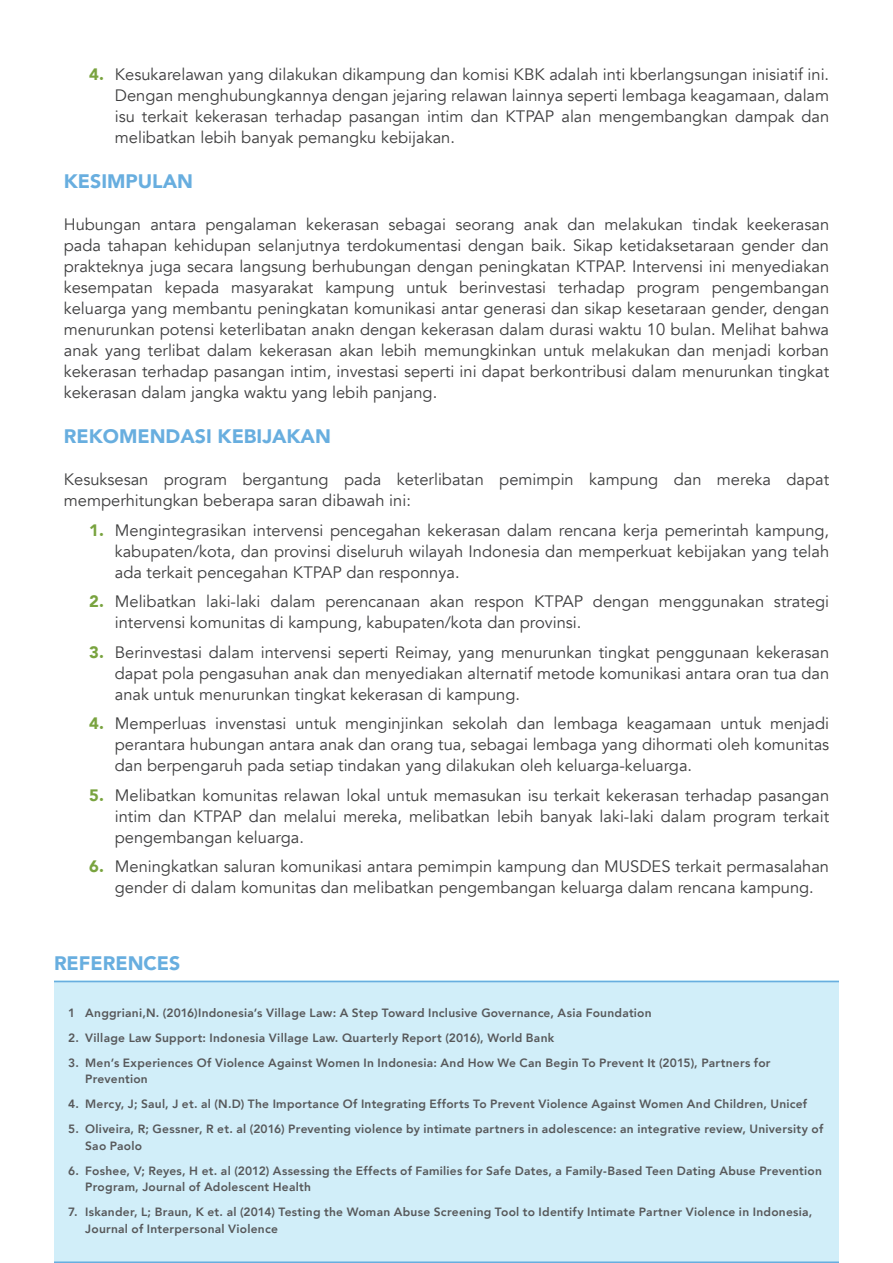
<style>
.page{position:relative;width:893px;height:1263px;background:#fff}
.page>*{position:absolute;margin:0;border:0;box-sizing:border-box;transform-origin:0 0}
.t1{font:900 19.5px "Avenir";color:#68aedf}
.t2{font:16.5px/21px "Avenir";color:#3e3e3f;text-align:justify}
.Paragraph_Style_1{font:800 12px/16.5px "Avenir";letter-spacing:.02em;color:#57585a}
.s1{font-weight:900;color:#79a33f}
</style>
<div class="page">
<div style="left:54px;top:981px;width:785px;height:282px;background:#d1eef9"></div>
<hr style="left:54px;top:981px;width:785px;height:1px;background:#68aedf">
<hr style="left:54px;top:1261px;width:785px;height:2px;background:#68aedf">
<p class="t2" style="left:115px;top:64px;width:716px;text-indent:-26px"><span class="s1">4.</span> Kesukarelawan yang dilakukan dikampung dan komisi KBK adalah inti kberlangsungan inisiatif ini.<br>Dengan menghubungkannya dengan jejaring relawan lainnya seperti lembaga keagamaan, dalam isu terkait kekerasan terhadap pasangan intim dan KTPAP alan mengembangkan dampak dan melibatkan lebih banyak pemangku kebijakan.</p>
<p class="t1" style="left:64px;top:164px;width:131px">KESIMPULAN</p>
<p class="t2" style="left:64px;top:214px;width:767px">Hubungan antara pengalaman kekerasan sebagai seorang anak dan melakukan tindak keekerasan pada tahapan kehidupan selanjutnya terdokumentasi dengan baik. Sikap ketidaksetaraan gender dan prakteknya juga secara langsung berhubungan dengan peningkatan KTPAP. Intervensi ini menyediakan kesempatan kepada masyarakat kampung untuk berinvestasi terhadap program pengembangan keluarga yang membantu peningkatan komunikasi antar generasi dan sikap kesetaraan gender, dengan menurunkan potensi keterlibatan anakn dengan kekerasan dalam durasi waktu 10 bulan. Melihat bahwa anak yang terlibat dalam kekerasan akan lebih memungkinkan untuk melakukan dan menjadi korban kekerasan terhadap pasangan intim, investasi seperti ini dapat berkontribusi dalam menurunkan tingkat kekerasan dalam jangka waktu yang lebih panjang.</p>
<p class="t1" style="left:64px;top:419px;width:269px">REKOMENDASI KEBIJAKAN</p>
<p class="t2" style="left:64px;top:469px;width:767px">Kesuksesan program bergantung pada keterlibatan pemimpin kampung dan mereka dapat memperhitungkan beberapa saran dibawah ini:</p>
<p class="t2" style="left:115px;top:520px;width:716px;text-indent:-26px"><span class="s1">1.</span> Mengintegrasikan intervensi pencegahan kekerasan dalam rencana kerja pemerintah kampung, kabupaten/kota, dan provinsi diseluruh wilayah Indonesia dan memperkuat kebijakan yang telah ada terkait pencegahan KTPAP dan responnya.</p>
<p class="t2" style="left:115px;top:591px;width:716px;text-indent:-26px"><span class="s1">2.</span> Melibatkan laki-laki dalam perencanaan akan respon KTPAP dengan menggunakan strategi intervensi komunitas di kampung, kabupaten/kota dan provinsi.</p>
<p class="t2" style="left:115px;top:642px;width:716px;text-indent:-26px"><span class="s1">3.</span> Berinvestasi dalam intervensi seperti Reimay, yang menurunkan tingkat penggunaan kekerasan dapat pola pengasuhan anak dan menyediakan alternatif metode komunikasi antara oran tua dan anak untuk menurunkan tingkat kekerasan di kampung.</p>
<p class="t2" style="left:115px;top:713px;width:716px;text-indent:-26px"><span class="s1">4.</span> Memperluas invenstasi untuk menginjinkan sekolah dan lembaga keagamaan untuk menjadi perantara hubungan antara anak dan orang tua, sebagai lembaga yang dihormati oleh komunitas dan berpengaruh pada setiap tindakan yang dilakukan oleh keluarga-keluarga.</p>
<p class="t2" style="left:115px;top:785px;width:716px;text-indent:-26px"><span class="s1">5.</span> Melibatkan komunitas relawan lokal untuk memasukan isu terkait kekerasan terhadap pasangan intim dan KTPAP dan melalui mereka, melibatkan lebih banyak laki-laki dalam program terkait pengembangan keluarga.</p>
<p class="t2" style="left:115px;top:856px;width:716px;text-indent:-26px"><span class="s1">6.</span> Meningkatkan saluran komunikasi antara pemimpin kampung dan MUSDES terkait permasalahan gender di dalam komunitas dan melibatkan pengembangan keluarga dalam rencana kampung.</p>
<p class="t1" style="left:54px;top:946px;width:128px">REFERENCES</p>
<p class="Paragraph_Style_1" style="left:68px;top:1004px;width:585px">1 Anggriani,N. (2016)Indonesia’s Village Law: A Step Toward Inclusive Governance, Asia Foundation</p>
<p class="Paragraph_Style_1" style="left:68px;top:1029px;width:488px">2. Village Law Support: Indonesia Village Law. Quarterly Report (2016), World Bank</p>
<p class="Paragraph_Style_1" style="left:85px;top:1054px;width:687px;text-indent:-17px">3. Men’s Experiences Of Violence Against Women In Indonesia: And How We Can Begin To Prevent It (2015), Partners for<br>Prevention</p>
<p class="Paragraph_Style_1" style="left:68px;top:1096px;width:740px">4. Mercy, J; Saul, J et. al (N.D) The Importance Of Integrating Efforts To Prevent Violence Against Women And Children, Unicef</p>
<p class="Paragraph_Style_1" style="left:85px;top:1121px;width:739px;text-indent:-17px">5. Oliveira, R; Gessner, R et. al (2016) Preventing violence by intimate partners in adolescence: an integrative review, University of<br>Sao Paolo</p>
<p class="Paragraph_Style_1" style="left:85px;top:1162px;width:738px;text-indent:-17px">6. Foshee, V; Reyes, H et. al (2012) Assessing the Effects of Families for Safe Dates, a Family-Based Teen Dating Abuse Prevention<br>Program, Journal of Adolescent Health</p>
<p class="Paragraph_Style_1" style="left:85px;top:1204px;width:729px;text-indent:-17px">7. Iskander, L; Braun, K et. al (2014) Testing the Woman Abuse Screening Tool to Identify Intimate Partner Violence in Indonesia,<br>Journal of Interpersonal Violence</p>
</div>
